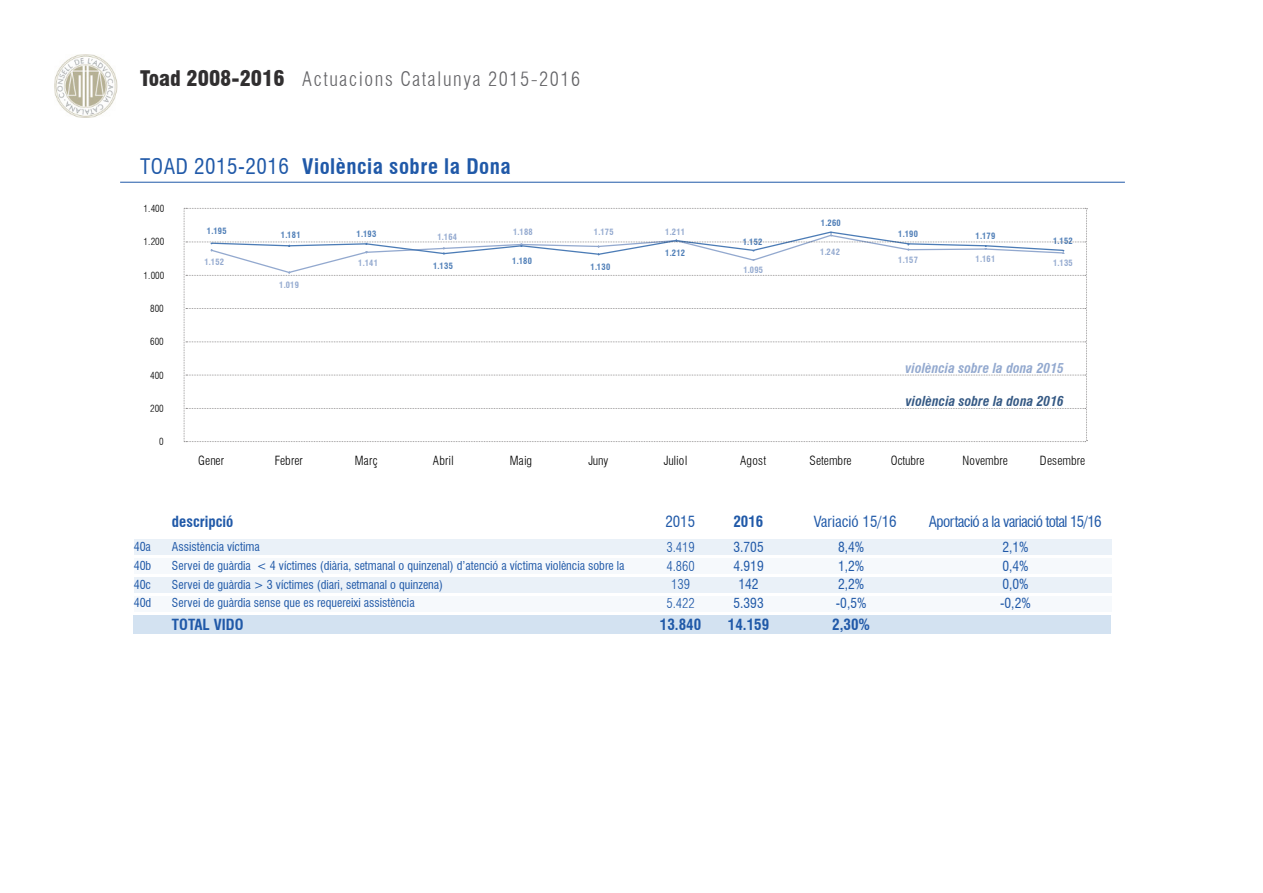
<style>
.page{position:relative;width:1263px;height:893px;background:#fff}
.page>*{position:absolute;margin:0;border:0;box-sizing:border-box;transform-origin:0 0}
.t1{font:700 condensed 21px "Swiss 721 BT";letter-spacing:.025em;color:#2059a8}
.t2{font:300 condensed 19.5px "Swiss 721 BT";letter-spacing:.08em;color:#636366}
.t3{font:700 condensed 15px "Swiss 721 BT";color:#2059a8}
.t4{font:condensed 15px "Swiss 721 BT";letter-spacing:-.04em;color:#2059a8}
.t5{font:condensed 15px "Swiss 721 BT";color:#2059a8}
.t6{font:condensed 13.5px "Swiss 721 BT";color:#2059a8}
.t7{font:italic 700 condensed 13.5px "Swiss 721 BT";letter-spacing:.005em;color:#355984}
.t8{font:italic 700 condensed 13.5px "Swiss 721 BT";letter-spacing:.005em;color:#93a9cf}
.t9{font:300 condensed 13.5px "Swiss 721 BT";color:#2059a8}
.t10{font:300 condensed 12.3px "Swiss 721 BT";letter-spacing:.005em;color:#000}
.t11{font:300 condensed 12.3px "Swiss 721 BT";letter-spacing:-.015em;color:#000}
.t12{font:condensed 12px "Swiss 721 BT";color:#2059a8}
.t13{font:300 condensed 9.75px "Swiss 721 BT";color:#000}
.t14{font:700 condensed 8.4px "Swiss 721 BT";letter-spacing:.04em;color:#93a9cf}
.t15{font:700 condensed 8.4px "Swiss 721 BT";letter-spacing:.04em;color:#4c7cb6}
.s1{font-weight:900;font-size:21px;color:#312f30}
.s2{font-weight:400}
</style>
<div class="page">
<div style="left:134px;top:539px;width:977px;height:15px;background:#eaf1f8"></div>
<div style="left:134px;top:615px;width:977px;height:19px;background:#d3e2f1"></div>
<div style="left:134px;top:577px;width:977px;height:16px;background:#eaf1f8"></div>
<div style="left:134px;top:558px;width:977px;height:15px;background:#f6f9fc"></div>
<div style="left:134px;top:596px;width:977px;height:16px;background:#f6f9fc"></div>
<img style="left:54px;top:54px;width:64px;height:63px">
<svg style="left:184px;top:208px;width:903px;height:234px"></svg>
<hr style="left:120px;top:182px;width:1005px;height:1px;background:#2059a8">
<h2 class="t2" style="left:140px;top:67px;width:442px"><span class="s1">Toad 2008-2016</span> Actuacions Catalunya 2015-2016</h2>
<h1 class="t1" style="left:140px;top:154px;width:372px"><span class="s2">TOAD 2015-2016</span> Violència sobre la Dona</h1>
<p class="t13" style="left:144px;top:203px;width:22px">1.400</p>
<p class="t13" style="left:144px;top:236px;width:22px">1.200</p>
<p class="t13" style="left:144px;top:269px;width:22px">1.000</p>
<p class="t13" style="left:150px;top:303px;width:15px">800</p>
<p class="t13" style="left:150px;top:336px;width:15px">600</p>
<p class="t13" style="left:150px;top:369px;width:15px">400</p>
<p class="t13" style="left:150px;top:403px;width:15px">200</p>
<p class="t13" style="left:159px;top:436px;width:6px">0</p>
<p class="t15" style="left:207px;top:226px;width:21px">1.195</p>
<p class="t14" style="left:204px;top:257px;width:21px">1.152</p>
<p class="t15" style="left:281px;top:230px;width:21px">1.181</p>
<p class="t15" style="left:357px;top:229px;width:21px">1.193</p>
<p class="t14" style="left:279px;top:280px;width:21px">1.019</p>
<p class="t14" style="left:358px;top:258px;width:21px">1.141</p>
<p class="t14" style="left:437px;top:232px;width:21px">1.164</p>
<p class="t15" style="left:433px;top:261px;width:21px">1.135</p>
<p class="t14" style="left:513px;top:227px;width:21px">1.188</p>
<p class="t14" style="left:594px;top:227px;width:21px">1.175</p>
<p class="t14" style="left:665px;top:227px;width:21px">1.211</p>
<p class="t15" style="left:512px;top:256px;width:21px">1.180</p>
<p class="t15" style="left:590px;top:262px;width:21px">1.130</p>
<p class="t15" style="left:665px;top:248px;width:21px">1.212</p>
<p class="t15" style="left:743px;top:237px;width:21px">1.152</p>
<p class="t14" style="left:743px;top:265px;width:21px">1.095</p>
<p class="t15" style="left:821px;top:218px;width:21px">1.260</p>
<p class="t14" style="left:820px;top:247px;width:21px">1.242</p>
<p class="t15" style="left:898px;top:229px;width:21px">1.190</p>
<p class="t15" style="left:975px;top:231px;width:21px">1.179</p>
<p class="t14" style="left:898px;top:255px;width:21px">1.157</p>
<p class="t14" style="left:975px;top:254px;width:21px">1.161</p>
<p class="t15" style="left:1053px;top:236px;width:21px">1.152</p>
<p class="t14" style="left:1053px;top:258px;width:21px">1.135</p>
<p class="t8" style="left:905px;top:360px;width:160px">violència sobre la dona 2015</p>
<p class="t7" style="left:906px;top:393px;width:159px">violència sobre la dona 2016</p>
<p class="t10" style="left:198px;top:454px;width:28px">Gener</p>
<p class="t10" style="left:275px;top:454px;width:29px">Febrer</p>
<p class="t10" style="left:355px;top:454px;width:24px">Març</p>
<p class="t10" style="left:433px;top:454px;width:23px">Abril</p>
<p class="t10" style="left:510px;top:454px;width:24px">Maig</p>
<p class="t10" style="left:588px;top:454px;width:21px">Juny</p>
<p class="t10" style="left:664px;top:454px;width:25px">Juliol</p>
<p class="t10" style="left:740px;top:454px;width:28px">Agost</p>
<p class="t10" style="left:810px;top:454px;width:44px">Setembre</p>
<p class="t11" style="left:891px;top:454px;width:35px">Octubre</p>
<p class="t10" style="left:962px;top:454px;width:47px">Novembre</p>
<p class="t10" style="left:1040px;top:454px;width:47px">Desembre</p>
<p class="t3" style="left:172px;top:513px;width:63px">descripció</p>
<p class="t4" style="left:665px;top:513px;width:31px">2015</p>
<p class="t3" style="left:733px;top:513px;width:31px">2016</p>
<p class="t5" style="left:814px;top:513px;width:84px">Variació 15/16</p>
<p class="t4" style="left:929px;top:513px;width:174px">Aportació a la variació total 15/16</p>
<p class="t12" style="left:134px;top:539px;width:19px">40a</p>
<p class="t12" style="left:172px;top:539px;width:89px">Assistència víctima</p>
<p class="t9" style="left:666px;top:539px;width:30px">3.419</p>
<p class="t6" style="left:733px;top:539px;width:32px">3.705</p>
<p class="t6" style="left:838px;top:539px;width:28px">8,4%</p>
<p class="t6" style="left:1002px;top:539px;width:28px">2,1%</p>
<p class="t12" style="left:134px;top:559px;width:19px">40b</p>
<p class="t12" style="left:172px;top:559px;width:454px">Servei de guàrdia &lt; 4 víctimes (diària, setmanal o quinzenal) d’atenció a víctima violència sobre la</p>
<p class="t9" style="left:666px;top:558px;width:30px">4.860</p>
<p class="t6" style="left:733px;top:558px;width:32px">4.919</p>
<p class="t6" style="left:838px;top:558px;width:28px">1,2%</p>
<p class="t6" style="left:1002px;top:558px;width:28px">0,4%</p>
<p class="t12" style="left:134px;top:577px;width:19px">40c</p>
<p class="t12" style="left:172px;top:577px;width:273px">Servei de guàrdia &gt; 3 víctimes (diari, setmanal o quinzena)</p>
<p class="t9" style="left:671px;top:576px;width:20px">139</p>
<p class="t6" style="left:738px;top:576px;width:22px">142</p>
<p class="t6" style="left:838px;top:576px;width:28px">2,2%</p>
<p class="t6" style="left:1002px;top:576px;width:28px">0,0%</p>
<p class="t12" style="left:134px;top:595px;width:19px">40d</p>
<p class="t12" style="left:172px;top:595px;width:244px">Servei de guàrdia sense que es requereixi assistència</p>
<p class="t9" style="left:666px;top:595px;width:30px">5.422</p>
<p class="t6" style="left:733px;top:595px;width:32px">5.393</p>
<p class="t6" style="left:836px;top:595px;width:32px">-0,5%</p>
<p class="t6" style="left:1000px;top:595px;width:32px">-0,2%</p>
<p class="t3" style="left:172px;top:616px;width:73px">TOTAL VIDO</p>
<p class="t3" style="left:660px;top:616px;width:43px">13.840</p>
<p class="t3" style="left:728px;top:616px;width:43px">14.159</p>
<p class="t3" style="left:832px;top:616px;width:39px">2,30%</p>
</div>
